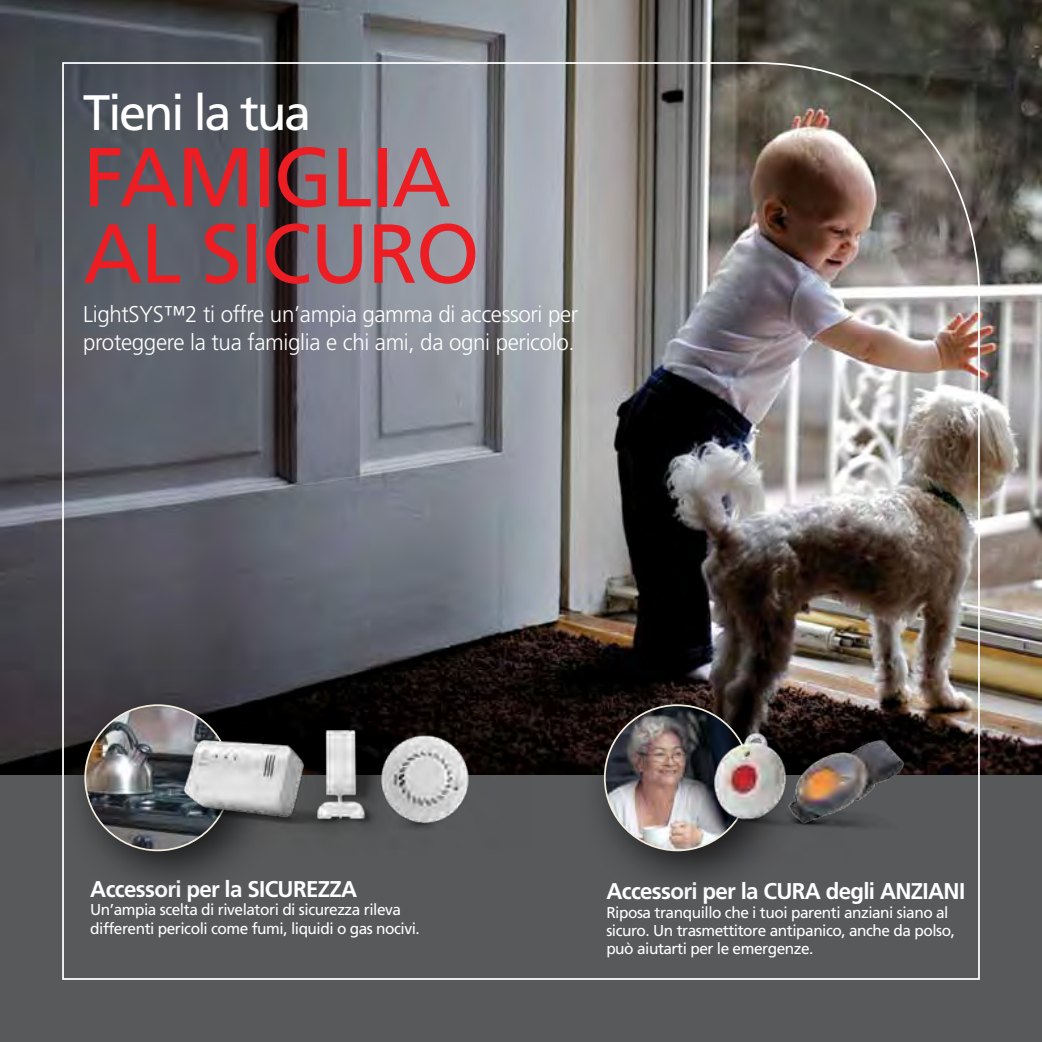
<style>
.page{position:relative;width:1042px;height:1042px;background:#58595b}
.page>*{position:absolute;margin:0;border:0;box-sizing:border-box;transform-origin:0 0}
.t1{font:83.65px/76.3px "Frutiger";letter-spacing:-.02em;color:#ed1d24}
.t2{font:49.7px "Frutiger";letter-spacing:-.05em;color:#fff}
.t3{font:300 22.75px/28.9px "Frutiger";letter-spacing:-.015em;color:#fff}
.t4{font:700 22.75px "Frutiger";letter-spacing:-.03em;color:#fff}
.t5{font:15.75px/18.4px "Frutiger";letter-spacing:-.03em;color:#fff}
</style>
<div class="page">
<img style="left:0;top:0;width:1042px;height:775px">
<img style="left:61px;top:61px;width:919px;height:919px">
<img style="left:154px;top:726px;width:112px;height:122px">
<img style="left:266px;top:650px;width:161px;height:205px">
<img style="left:322px;top:709px;width:208px;height:139px">
<img style="left:678px;top:687px;width:170px;height:175px">
<h2 class="t2" style="left:83px;top:84px;width:230px">Tieni la tua</h2>
<h1 class="t1" style="left:83px;top:138px;width:398px">FAMIGLIA<br>AL SICURO</h1>
<h3 class="t3" style="left:83px;top:299px;width:497px">LightSYS™ ti2 offre un’ampia gamma di accessori per proteggere la tua famiglia e chi ami, da ogni pericolo.</h3>
<h3 class="t4" style="left:90px;top:876px;width:268px">Accessori per la SICUREZZA</h3>
<p class="t5" style="left:90px;top:900px;width:331px">Un’ampia scelta di rivelatori di sicurezza rileva differenti pericoli come fumi, liquidi o gas nocivi.</p>
<h3 class="t4" style="left:606px;top:878px;width:360px">Accessori per la CURA degli ANZIANI</h3>
<p class="t5" style="left:606px;top:903px;width:350px">Riposa tranquillo che i tuoi parenti anziani siano al sicuro. Un trasmettitore antipanico, anche da polso, può aiutarti per le emergenze.</p>
</div>
